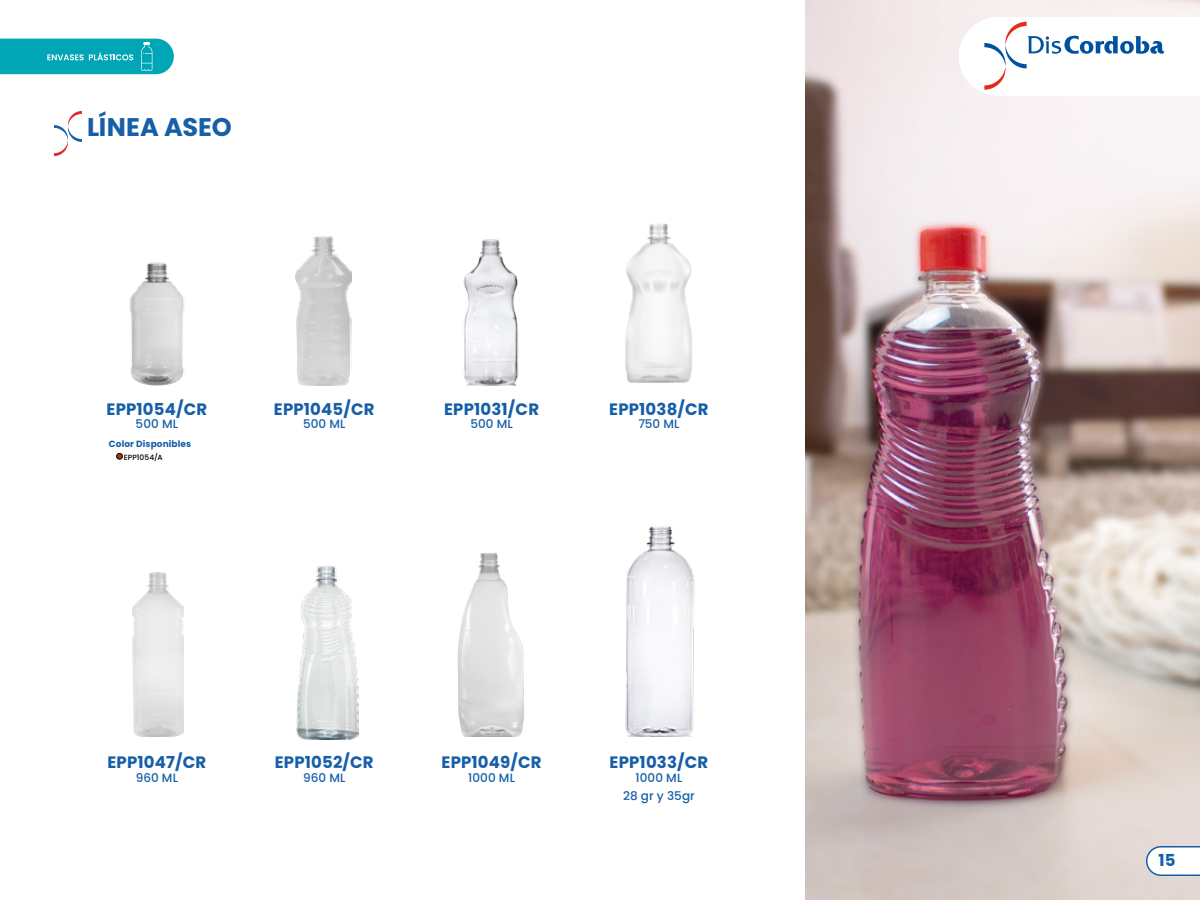
<style>
.page{position:relative;width:1200px;height:900px;background:#fff}
.page>*{position:absolute;margin:0;border:0;box-sizing:border-box;transform-origin:0 0}
.t1{font:700 25.5px "Poppins";color:#165fa8}
.t2{font:700 16.5px "Poppins";letter-spacing:.01em;color:#165fa8}
.t3{font:500 12px "Poppins";letter-spacing:.01em;color:#165fa8}
.t4{font:700 9px "Poppins";letter-spacing:.01em;color:#165fa8}
.t5{font:500 7.5px "Poppins";letter-spacing:.015em;color:#000}
</style>
<div class="page">
<img style="left:806px;top:0;width:394px;height:900px">
<img style="left:625px;top:223px;width:67px;height:160px">
<img style="left:133px;top:572px;width:51px;height:164px">
<img style="left:296px;top:237px;width:56px;height:148px">
<img style="left:463px;top:239px;width:56px;height:146px">
<img style="left:296px;top:566px;width:62px;height:173px">
<img style="left:625px;top:526px;width:70px;height:210px">
<svg style="left:54px;top:111px;width:28px;height:45px"></svg>
<img style="left:129px;top:262px;width:55px;height:123px">
<div style="left:116px;top:453px;width:7px;height:6px;border:1px solid #000905;border-radius:50%"></div>
<img style="left:457px;top:553px;width:67px;height:184px">
<svg style="left:959px;top:17px;width:241px;height:79px"></svg>
<svg style="left:1146px;top:846px;width:54px;height:30px"></svg>
<svg style="left:0;top:39px;width:174px;height:35px;background:#12acba"></svg>
<h1 class="t1" style="left:87px;top:112px;width:146px">LÍNEA ASEO</h1>
<p class="t2" style="left:107px;top:399px;width:102px">EPP1054/CR</p>
<p class="t3" style="left:136px;top:417px;width:44px">500 ML</p>
<p class="t5" style="left:124px;top:453px;width:40px">EPP1054/A</p>
<p class="t4" style="left:109px;top:438px;width:84px">Color Disponibles</p>
<p class="t2" style="left:274px;top:399px;width:102px">EPP1045/CR</p>
<p class="t3" style="left:303px;top:417px;width:44px">500 ML</p>
<p class="t2" style="left:444px;top:399px;width:96px">EPP1031/CR</p>
<p class="t3" style="left:470px;top:417px;width:44px">500 ML</p>
<p class="t2" style="left:609px;top:399px;width:101px">EPP1038/CR</p>
<p class="t3" style="left:638px;top:417px;width:43px">750 ML</p>
<p class="t2" style="left:108px;top:753px;width:100px">EPP1047/CR</p>
<p class="t3" style="left:136px;top:771px;width:44px">960 ML</p>
<p class="t2" style="left:275px;top:753px;width:100px">EPP1052/CR</p>
<p class="t3" style="left:303px;top:771px;width:44px">960 ML</p>
<p class="t2" style="left:442px;top:753px;width:102px">EPP1049/CR</p>
<p class="t3" style="left:468px;top:771px;width:48px">1000 ML</p>
<p class="t2" style="left:610px;top:753px;width:100px">EPP1033/CR</p>
<p class="t3" style="left:623px;top:789px;width:73px">28 gr y 35gr</p>
<p class="t3" style="left:636px;top:771px;width:48px">1000 ML</p>
<p class="t2" style="left:1159px;top:851px;width:18px">15</p>
</div>
